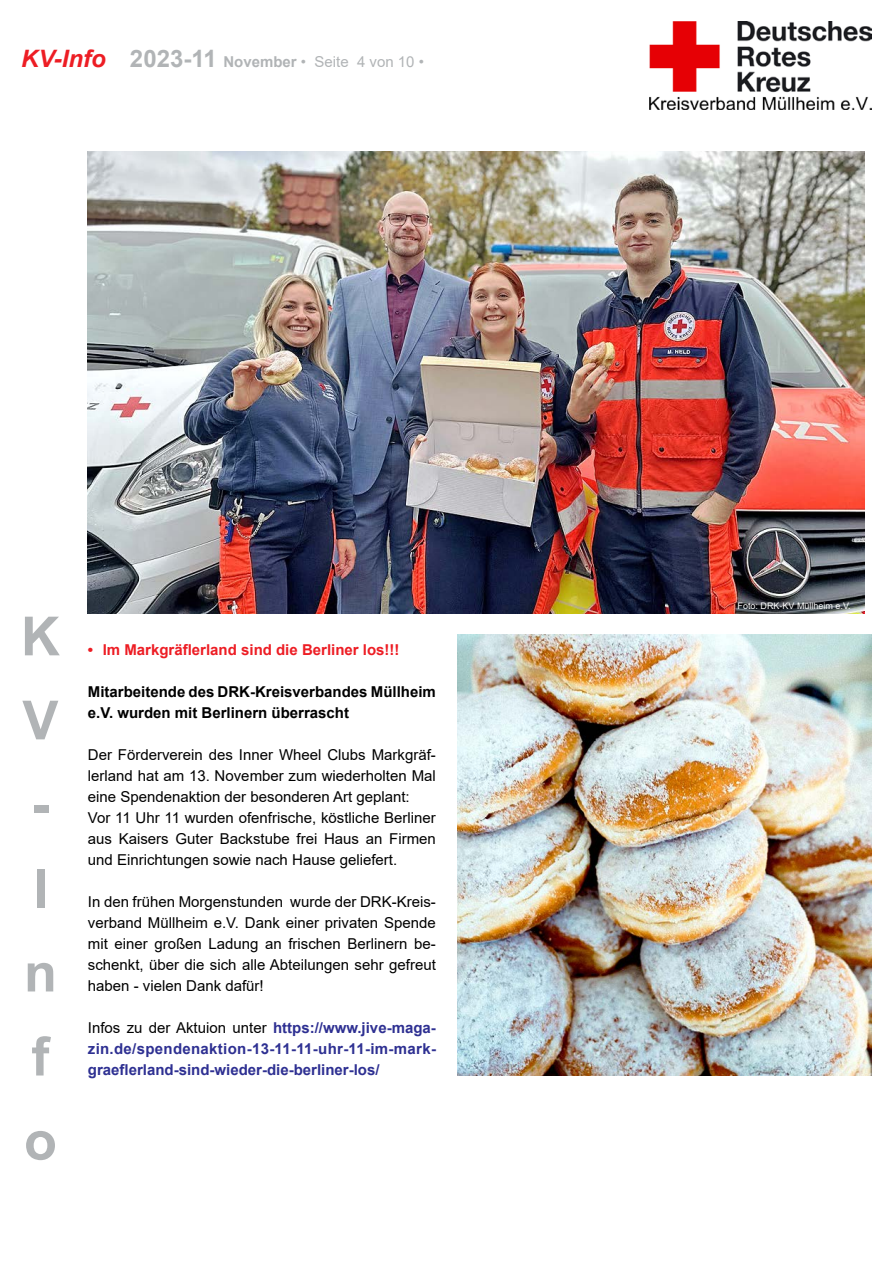
<style>
.page{position:relative;width:893px;height:1263px;background:#fff}
.page>*{position:absolute;margin:0;border:0;box-sizing:border-box;transform-origin:0 0}
.t1{font:700 54px/84px "Arial";color:#b1b4b6}
.t2{font:italic 700 24px "Arial";color:#ed1d24}
.t3{font:15px/21px "Arial";color:#000}
.t4{font:700 15px/21px "Arial";color:#2e3092;text-align:justify}
.t5{font:700 15px/21px "Arial";color:#000}
.t6{font:700 15px "Arial";color:#ed1d24}
.t7{font:15px "Arial";color:#b1b4b6}
.t8{font:9px "Arial";color:#fff}
.s1{font-weight:700;font-size:24px}
.s2{font-weight:700}
.s3{font-weight:400;color:#000}
</style>
<div class="page">
<img style="left:650px;top:21px;width:222px;height:88px">
<img style="left:88px;top:151px;width:776px;height:462px">
<img style="left:457px;top:634px;width:415px;height:441px">
<h2 class="t2" style="left:21px;top:43px;width:86px">KV-Info</h2>
<p class="t7" style="left:130px;top:52px;width:296px"><span class="s1">2023-11</span> <span class="s2">November</span> • Seite 4 von 10 •</p>
<h1 class="t1" style="left:21px;top:595px;width:40px">K<br>V -<br>I n f o</h1>
<p class="t6" style="left:88px;top:639px;width:313px">• Im Markgräflerland sind die Berliner los!!!</p>
<p class="t5" style="left:88px;top:682px;width:349px">Mitarbeitende des DRK-Kreisverbandes Müllheim e.V. wurden mit Berlinern überrascht</p>
<p class="t3" style="left:88px;top:744px;width:349px">Der Förderverein des Inner Wheel Clubs Markgräf&shy;lerland hat am 13. November zum wiederholten Mal eine Spendenaktion der besonderen Art geplant:<br>Vor 11 Uhr 11 wurden ofenfrische, köstliche Berliner aus Kaisers Guter Backstube frei Haus an Firmen und Einrichtungen sowie nach Hause geliefert.</p>
<p class="t3" style="left:88px;top:891px;width:349px;text-align:justify">In den frühen Morgenstunden wurde der DRK-Kreis&shy;verband Müllheim e.V. Dank einer privaten Spende mit einer großen Ladung an frischen Berlinern be&shy;schenkt, über die sich alle Abteilungen sehr gefreut haben - vielen Dank dafür!</p>
<p class="t4" style="left:88px;top:1018px;width:350px"><span class="s3">Infos zu der Aktuion unter</span> https://www.jive-maga&shy;zin.de/spendenaktion-13-11-11-uhr-11-im-mark&shy;graeflerland-sind-wieder-die-berliner-los/</p>
<p class="t8" style="left:738px;top:599px;width:115px">Foto: DRK-KV Müllheim e.V.</p>
</div>
